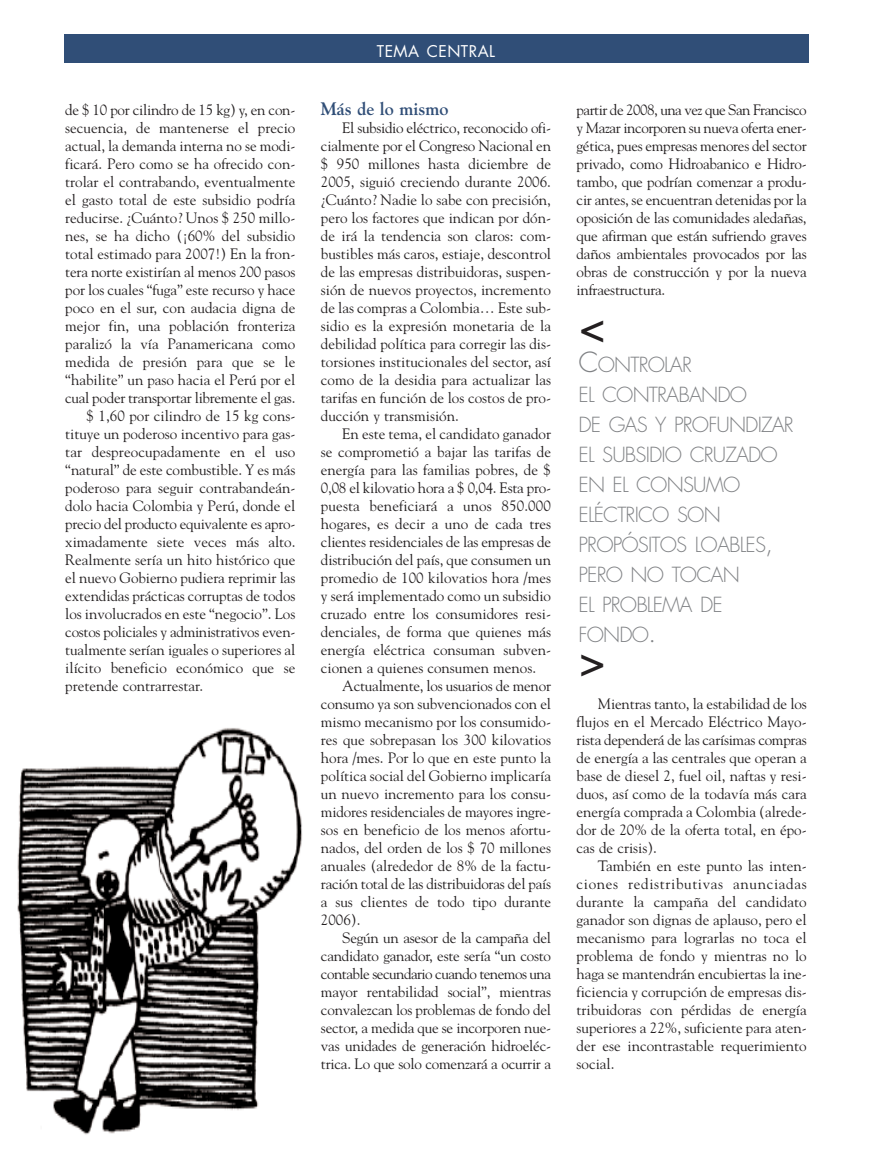
<style>
.page{position:relative;width:872px;height:1149px;background:#fff}
.page>*{position:absolute;margin:0;border:0;box-sizing:border-box;transform-origin:0 0}
.t1{font:45px "Futura";color:#231f20}
.t2{font:300 20.25px/30px "Futura";letter-spacing:-.04em;color:#808285}
.t3{font:700 18px "Goudy";color:#304e77}
.t4{font:15.75px "Futura";letter-spacing:.025em;color:#fff}
.t5{font:15px/18px "Goudy";color:#231f20;text-align:justify}
.t6{font:15px "Goudy";letter-spacing:-.02em;color:#231f20}
.t7{font:15px "Goudy";letter-spacing:-.035em;color:#231f20}
.s1{font-size:27px}
</style>
<div class="page">
<div style="left:64px;top:34px;width:744px;height:29px;background:#304e77"></div>
<img style="left:17px;top:728px;width:286px;height:407px">
<p class="t5" style="left:65px;top:100px;width:232px">de $ 10 por cilindro de 15 kg) y, en con-</p>
<p class="t5" style="left:65px;top:118px;width:232px">secuencia, de mantenerse el precio</p>
<p class="t5" style="left:65px;top:136px;width:232px">actual, la demanda interna no se modi-</p>
<p class="t5" style="left:65px;top:154px;width:232px">ficará. Pero como se ha ofrecido con-</p>
<p class="t5" style="left:65px;top:172px;width:232px">trolar el contrabando, eventualmente</p>
<p class="t5" style="left:65px;top:190px;width:232px">el gasto total de este subsidio podría</p>
<p class="t5" style="left:65px;top:208px;width:232px">reducirse. ¿Cuánto? Unos $ 250 millo-</p>
<p class="t5" style="left:65px;top:226px;width:232px">nes, se ha dicho (¡60% del subsidio</p>
<p class="t5" style="left:65px;top:244px;width:232px">total estimado para 2007!) En la fron-</p>
<p class="t5" style="left:65px;top:262px;width:232px">tera norte existirían al menos 200 pasos</p>
<p class="t5" style="left:65px;top:280px;width:232px">por los cuales “fuga” este recurso y hace</p>
<p class="t5" style="left:65px;top:298px;width:232px">poco en el sur, con audacia digna de</p>
<p class="t5" style="left:65px;top:316px;width:232px">mejor fin, una población fronteriza</p>
<p class="t5" style="left:65px;top:334px;width:232px">paralizó la vía Panamericana como</p>
<p class="t5" style="left:65px;top:352px;width:232px">medida de presión para que se le</p>
<p class="t5" style="left:65px;top:370px;width:232px">“habilite” un paso hacia el Perú por el</p>
<p class="t6" style="left:65px;top:389px;width:232px">cual poder transportar libremente el gas.</p>
<p class="t5" style="left:87px;top:406px;width:210px">$ 1,60 por cilindro de 15 kg cons-</p>
<p class="t5" style="left:65px;top:424px;width:232px">tituye un poderoso incentivo para gas-</p>
<p class="t5" style="left:65px;top:442px;width:232px">tar despreocupadamente en el uso</p>
<p class="t5" style="left:65px;top:460px;width:232px">“natural” de este combustible. Y es más</p>
<p class="t5" style="left:65px;top:478px;width:232px">poderoso para seguir contrabandeán-</p>
<p class="t5" style="left:65px;top:496px;width:232px">dolo hacia Colombia y Perú, donde el</p>
<p class="t6" style="left:65px;top:515px;width:232px">precio del producto equivalente es apro-</p>
<p class="t5" style="left:65px;top:532px;width:232px">ximadamente siete veces más alto.</p>
<p class="t5" style="left:65px;top:550px;width:232px">Realmente sería un hito histórico que</p>
<p class="t5" style="left:65px;top:568px;width:232px">el nuevo Gobierno pudiera reprimir las</p>
<p class="t5" style="left:65px;top:586px;width:232px">extendidas prácticas corruptas de todos</p>
<p class="t5" style="left:65px;top:604px;width:232px">los involucrados en este “negocio”. Los</p>
<p class="t6" style="left:65px;top:623px;width:232px">costos policiales y administrativos even-</p>
<p class="t5" style="left:65px;top:640px;width:232px">tualmente serían iguales o superiores al</p>
<p class="t5" style="left:65px;top:658px;width:232px">ilícito beneficio económico que se</p>
<p class="t5" style="left:65px;top:676px;width:139px">pretende contrarrestar.</p>
<p class="t4" style="left:377px;top:44px;width:120px">TEMA CENTRAL</p>
<p class="t3" style="left:321px;top:98px;width:129px">Más de lo mismo</p>
<p class="t5" style="left:321px;top:118px;width:232px;text-indent:21px">El subsidio eléctrico, reconocido ofi&shy;cialmente por el Congreso Nacional en $ 950 millones hasta diciembre de 2005, siguió creciendo durante 2006. ¿Cuánto? Nadie lo sabe con precisión, pero los factores que indican por dón&shy;de irá la tendencia son claros: com&shy;bustibles más caros, estiaje, descontrol de las empresas distribuidoras, suspen&shy;sión de nuevos proyectos, incremento de las compras a Colombia… Este sub&shy;sidio es la expresión monetaria de la debilidad política para corregir las dis&shy;torsiones institucionales del sector, así como de la desidia para actualizar las tarifas en función de los costos de pro&shy;ducción y transmisión.</p>
<p class="t5" style="left:342px;top:424px;width:210px">En este tema, el candidato ganador</p>
<p class="t5" style="left:321px;top:442px;width:232px">se comprometió a bajar las tarifas de</p>
<p class="t5" style="left:321px;top:460px;width:232px">energía para las familias pobres, de $</p>
<p class="t5" style="left:321px;top:478px;width:232px">0,08 el kilovatio hora a $ 0,04. Esta pro-</p>
<p class="t5" style="left:321px;top:496px;width:232px">puesta beneficiará a unos 850.000</p>
<p class="t5" style="left:321px;top:514px;width:232px">hogares, es decir a uno de cada tres</p>
<p class="t5" style="left:321px;top:532px;width:232px">clientes residenciales de las empresas de</p>
<p class="t5" style="left:321px;top:550px;width:232px">distribución del país, que consumen un</p>
<p class="t5" style="left:321px;top:568px;width:232px">promedio de 100 kilovatios hora /mes</p>
<p class="t5" style="left:321px;top:586px;width:232px">y será implementado como un subsidio</p>
<p class="t5" style="left:321px;top:604px;width:232px">cruzado entre los consumidores resi-</p>
<p class="t5" style="left:321px;top:622px;width:232px">denciales, de forma que quienes más</p>
<p class="t5" style="left:321px;top:640px;width:232px">energía eléctrica consuman subven-</p>
<p class="t5" style="left:321px;top:658px;width:217px">cionen a quienes consumen menos.</p>
<p class="t5" style="left:342px;top:676px;width:210px">Actualmente, los usuarios de menor</p>
<p class="t5" style="left:321px;top:694px;width:232px">consumo ya son subvencionados con el</p>
<p class="t5" style="left:321px;top:712px;width:232px">mismo mecanismo por los consumido-</p>
<p class="t5" style="left:321px;top:730px;width:232px">res que sobrepasan los 300 kilovatios</p>
<p class="t5" style="left:321px;top:748px;width:232px">hora /mes. Por lo que en este punto la</p>
<p class="t5" style="left:321px;top:766px;width:232px">política social del Gobierno implicaría</p>
<p class="t5" style="left:321px;top:784px;width:232px">un nuevo incremento para los consu-</p>
<p class="t5" style="left:321px;top:802px;width:232px">midores residenciales de mayores ingre-</p>
<p class="t5" style="left:321px;top:820px;width:232px">sos en beneficio de los menos afortu-</p>
<p class="t5" style="left:321px;top:838px;width:232px">nados, del orden de los $ 70 millones</p>
<p class="t5" style="left:321px;top:856px;width:232px">anuales (alrededor de 8% de la factu-</p>
<p class="t5" style="left:321px;top:874px;width:232px">ración total de las distribuidoras del país</p>
<p class="t5" style="left:321px;top:892px;width:232px">a sus clientes de todo tipo durante</p>
<p class="t5" style="left:321px;top:910px;width:41px">2006).</p>
<p class="t5" style="left:342px;top:928px;width:210px">Según un asesor de la campaña del</p>
<p class="t5" style="left:321px;top:946px;width:232px">candidato ganador, este sería “un costo</p>
<p class="t7" style="left:321px;top:965px;width:232px">contable secundario cuando tenemos una</p>
<p class="t5" style="left:321px;top:982px;width:232px">mayor rentabilidad social”, mientras</p>
<p class="t5" style="left:321px;top:1000px;width:232px">convalezcan los problemas de fondo del</p>
<p class="t5" style="left:321px;top:1018px;width:232px">sector, a medida que se incorporen nue-</p>
<p class="t5" style="left:321px;top:1036px;width:232px">vas unidades de generación hidroeléc-</p>
<p class="t5" style="left:321px;top:1054px;width:232px">trica. Lo que solo comenzará a ocurrir a</p>
<p class="t5" style="left:576px;top:100px;width:232px">partir de 2008, una vez que San Francisco y Mazar incorporen su nueva oferta ener&shy;gética, pues empresas menores del sector privado, como Hidroabanico e Hidro&shy;tambo, que podrían comenzar a produ&shy;cir antes, se encuentran detenidas por la oposición de las comunidades aledañas, que afirman que están sufriendo graves daños ambientales provocados por las obras de construcción y por la nueva infraestructura.</p>
<h1 class="t1" style="left:578px;top:306px;width:29px">&lt;</h1>
<h2 class="t2" style="left:578px;top:351px;width:217px"><span class="s1">C</span>ONTROLAR<br>EL CONTRABANDO<br>DE GAS Y PROFUNDIZAR<br>EL SUBSIDIO CRUZADO<br>EN EL CONSUMO<br>ELÉCTRICO SON<br>PROPÓSITOS LOABLES<span class="s1">,<br></span>PERO NO TOCAN<br>EL PROBLEMA DE<br>FONDO<span class="s1">.</span></h2>
<h1 class="t1" style="left:578px;top:639px;width:29px">&gt;</h1>
<p class="t5" style="left:576px;top:694px;width:232px;text-indent:21px">Mientras tanto, la estabilidad de los flujos en el Mercado Eléctrico Mayo&shy;rista dependerá de las carísimas compras de energía a las centrales que operan a base de diesel 2, fuel oil, naftas y resi&shy;duos, así como de la todavía más cara energía comprada a Colombia (alrede&shy;dor de 20% de la oferta total, en épo&shy;cas de crisis).</p>
<p class="t5" style="left:576px;top:856px;width:232px;text-indent:21px">También en este punto las inten&shy;ciones redistributivas anunciadas durante la campaña del candidato ganador son dignas de aplauso, pero el mecanismo para lograrlas no toca el problema de fondo y mientras no lo haga se mantendrán encubiertas la ine&shy;ficiencia y corrupción de empresas dis&shy;tribuidoras con pérdidas de energía superiores a 22%, suficiente para aten&shy;der ese incontrastable requerimiento social.</p>
</div>
